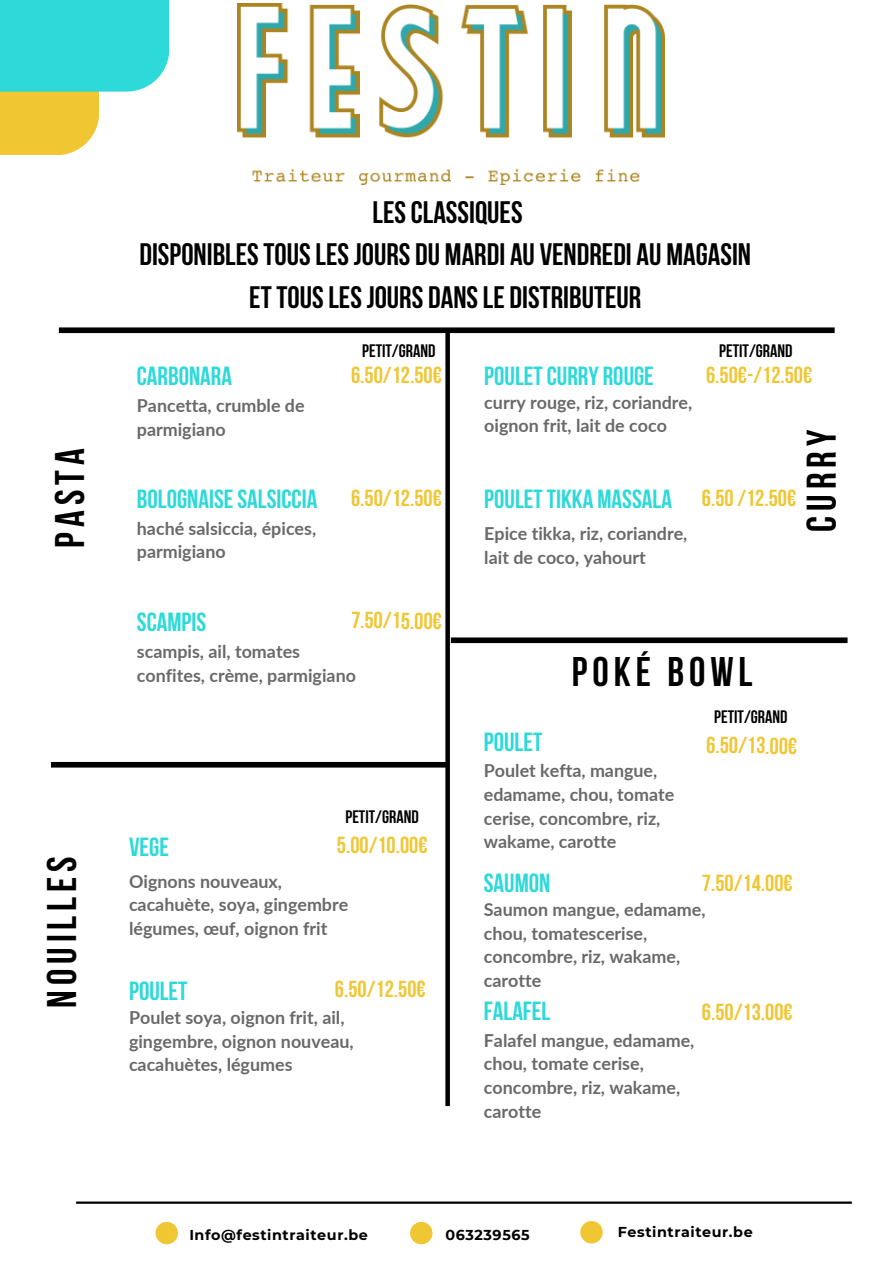
<style>
.page{position:relative;width:894px;height:1264px;background:#fff}
.page>*{position:absolute;margin:0;border:0;box-sizing:border-box;transform-origin:0 0}
.t1{font:700 41.25px "Bebas Neue";letter-spacing:.12em;color:#000}
.t2{font:700 30.9px/42.6px "Bebas Neue";color:#000;text-align:center}
.t3{font:700 26.1px "Bebas Neue";color:#2dd9d9}
.t4{font:700 23.1px "Bebas Neue";color:#f0c633}
.t5{font:700 18px "Bebas Neue";color:#000}
.t6{font:700 17.85px/23.7px "Lato";color:#696969}
.t7{font:700 14.25px "Montserrat";letter-spacing:.04em;color:#000}
</style>
<div class="page">
<div style="left:59px;top:327px;width:775px;height:6px;background:#000"></div>
<svg style="left:410px;top:1221px;width:22px;height:23px"></svg>
<svg style="left:155px;top:1221px;width:23px;height:23px"></svg>
<svg style="left:580px;top:1221px;width:22px;height:22px"></svg>
<hr style="left:76px;top:1201px;width:775px;height:2px;background:#000">
<div style="left:445px;top:330px;width:5px;height:776px;background:#000"></div>
<div style="left:51px;top:762px;width:396px;height:5px;background:#000"></div>
<div style="left:450px;top:637px;width:397px;height:6px;background:#000"></div>
<img style="left:237px;top:3px;width:427px;height:181px">
<div style="left:0;top:0;width:99px;height:154px;background:#f0c633"></div>
<div style="left:0;top:0;width:169px;height:92px;background:#2dd9d9"></div>
<h3 class="t1" style="left:53px;top:547px;width:101px;rotate:-90deg">PASTA</h3>
<h3 class="t1" style="left:45px;top:1007px;width:153px;rotate:-90deg">NOUILLES</h3>
<h4 class="t2" style="left:139px;top:194px;width:613px">LES CLASSIQUES<br>DISPONIBLES TOUS LES JOURS DU MARDI AU VENDREDI AU MAGASIN<br>ET TOUSLESJOURS DANS LE DISTRIBUTEUR</h4>
<p class="t3" style="left:137px;top:366px;width:97px">CARBONARA</p>
<h5 class="t6" style="left:137px;top:393px;width:169px">Pancetta, crumble de parmigiano</h5>
<h4 class="t3" style="left:137px;top:488px;width:182px">BOLOGNAISESALSICCIA</h4>
<h3 class="t6" style="left:137px;top:516px;width:181px">haché salsiccia, épices, parmigiano</h3>
<h3 class="t5" style="left:362px;top:343px;width:75px">PETIT/GRAND</h3>
<h4 class="t5" style="left:719px;top:343px;width:75px">PETIT/GRAND</h4>
<h5 class="t4" style="left:351px;top:366px;width:92px">6.50/12.50€</h5>
<h4 class="t4" style="left:351px;top:489px;width:92px">6.50/12.50€</h4>
<h6 class="t3" style="left:484px;top:366px;width:171px">POULETCURRY ROUGE</h6>
<h4 class="t6" style="left:484px;top:390px;width:209px">curry rouge, riz, coriandre, oignon frit, lait de coco</h4>
<p class="t3" style="left:484px;top:488px;width:189px">POULETTIKKA MASSALA</p>
<h6 class="t6" style="left:484px;top:521px;width:204px">Epice tikka, riz, coriandre, lait de coco, yahourt</h6>
<h3 class="t4" style="left:706px;top:366px;width:108px">6.50€-/12.50€</h3>
<h1 class="t4" style="left:701px;top:489px;width:96px">6.50/12.50€</h1>
<h5 class="t1" style="left:804px;top:531px;width:103px;rotate:-90deg">CURRY</h5>
<h1 class="t4" style="left:351px;top:610px;width:92px;rotate:1deg">7.50/15.00€</h1>
<h1 class="t3" style="left:137px;top:611px;width:71px">SCAMPIS</h1>
<h6 class="t6" style="left:137px;top:639px;width:220px">scampis, ail, tomates confites, crème, parmigiano</h6>
<h4 class="t5" style="left:345px;top:809px;width:75px">PETIT/GRAND</h4>
<h4 class="t4" style="left:337px;top:835px;width:92px">5.00/10.00€</h4>
<h6 class="t3" style="left:129px;top:836px;width:41px">VEGE</h6>
<h3 class="t6" style="left:129px;top:869px;width:221px">Oignons nouveaux, cacahuète, soya, gingembre légumes, œuf, oignon frit</h3>
<h6 class="t4" style="left:335px;top:979px;width:92px">6.50/12.50€</h6>
<h4 class="t3" style="left:129px;top:980px;width:60px">POULET</h4>
<h6 class="t6" style="left:129px;top:1005px;width:226px">Poulet soya, oignon frit, ail, gingembre, oignon nouveau, cacahuètes, légumes</h6>
<h6 class="t1" style="left:571px;top:655px;width:182px">POKÉ BOWL</h6>
<h3 class="t3" style="left:483px;top:731px;width:60px">POULET</h3>
<h4 class="t6" style="left:483px;top:758px;width:192px">Poulet kefta, mangue, edamame, chou, tomate cerise, concombre, riz, wakame, carotte</h4>
<h3 class="t5" style="left:714px;top:709px;width:75px">PETIT/GRAND</h3>
<h6 class="t4" style="left:706px;top:735px;width:92px;rotate:1deg">6.50/13.00€</h6>
<p class="t3" style="left:483px;top:872px;width:68px">SAUMON</p>
<h5 class="t6" style="left:483px;top:897px;width:223px">Saumon mangue, edamame, chou, tomatescerise, concombre, riz, wakame, carotte</h5>
<h1 class="t4" style="left:701px;top:874px;width:92px">7.50/14.00€</h1>
<h3 class="t3" style="left:483px;top:1000px;width:68px">FALAFEL</h3>
<h4 class="t6" style="left:483px;top:1027px;width:212px">Falafel mangue, edamame, chou, tomate cerise, concombre, riz, wakame, carotte</h4>
<h3 class="t4" style="left:701px;top:1002px;width:92px">6.50/13.00€</h3>
<h2 class="t7" style="left:189px;top:1225px;width:180px">Info@festintraiteur.be</h2>
<p class="t7" style="left:445px;top:1226px;width:86px">063239565</p>
<p class="t7" style="left:617px;top:1222px;width:136px">Festintraiteur.be</p>
</div>
